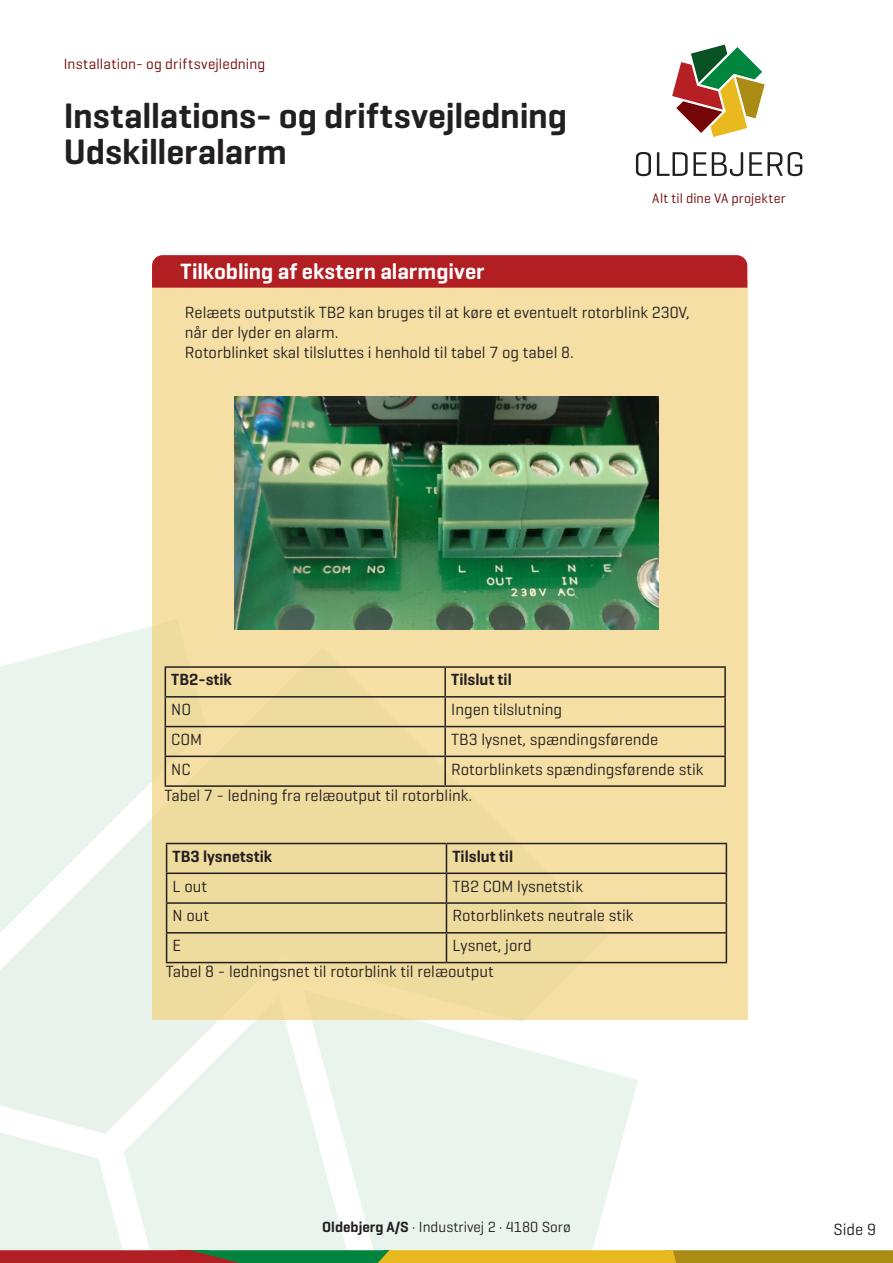
<style>
.page{position:relative;width:893px;height:1263px;background:#fff}
.page>*{position:absolute;margin:0;border:0;box-sizing:border-box;transform-origin:0 0}
.t1{font:600 36px/36px "Geogrotesque";letter-spacing:-.005em;color:#231f20}
.t2{font:600 22.5px "Geogrotesque";color:#fff}
.Brød_9pkt_på_10_8{font:16.5px/19.8px "Geogrotesque";color:#231f20}
.Brød_9pkt_på_10_8-2{font:600 16.5px "Geogrotesque";color:#231f20}
.t3{font:15px "Geogrotesque";color:#231f20}
.t4{font:15px "Geogrotesque";letter-spacing:.01em;color:#740607}
.t5{font:13.95px "Geogrotesque";letter-spacing:.01em;color:#740607}
.s1{font-weight:600}
</style>
<div class="page">
<div style="left:0;top:952px;width:152px;height:167px;background:#e9f3eb"></div>
<svg style="left:109px;top:972px;width:176px;height:147px;fill:#e9f5ec"></svg>
<svg style="left:0;top:626px;width:152px;height:326px;fill:#e9f5ec"></svg>
<svg style="left:285px;top:1020px;width:353px;height:99px;fill:#e9f5ec"></svg>
<svg style="left:672px;top:44px;width:94px;height:93px"></svg>
<svg style="left:636px;top:152px;width:15px;height:24px"></svg>
<svg style="left:657px;top:152px;width:86px;height:24px"></svg>
<svg style="left:749px;top:152px;width:53px;height:24px"></svg>
<svg style="left:0;top:1119px;width:893px;height:144px"></svg>
<div style="left:152px;top:280px;width:595px;height:740px;background:#f5dfa4"></div>
<div style="left:152px;top:255px;width:595px;height:33px;background:#b21f23"></div>
<hr style="left:165px;top:666px;width:280px;height:2px;background:#231f20">
<hr style="left:445px;top:666px;width:281px;height:2px;background:#231f20">
<hr style="left:444px;top:668px;width:2px;height:28px;background:#231f20">
<hr style="left:724px;top:668px;width:2px;height:28px;background:#231f20">
<hr style="left:165px;top:696px;width:280px;height:1px;background:#231f20">
<hr style="left:445px;top:696px;width:281px;height:1px;background:#231f20">
<hr style="left:444px;top:697px;width:2px;height:29px;background:#231f20">
<hr style="left:724px;top:697px;width:2px;height:29px;background:#231f20">
<hr style="left:165px;top:726px;width:280px;height:1px;background:#231f20">
<hr style="left:445px;top:726px;width:281px;height:1px;background:#231f20">
<hr style="left:444px;top:727px;width:2px;height:29px;background:#231f20">
<hr style="left:724px;top:727px;width:2px;height:29px;background:#231f20">
<hr style="left:165px;top:756px;width:280px;height:1px;background:#231f20">
<svg style="left:165px;top:668px;width:1px;height:117px"></svg>
<hr style="left:445px;top:756px;width:281px;height:1px;background:#231f20">
<hr style="left:444px;top:757px;width:2px;height:28px;background:#231f20">
<hr style="left:724px;top:757px;width:2px;height:28px;background:#231f20">
<hr style="left:165px;top:785px;width:280px;height:2px;background:#231f20">
<hr style="left:445px;top:785px;width:281px;height:2px;background:#231f20">
<hr style="left:166px;top:843px;width:280px;height:1px;background:#231f20">
<hr style="left:446px;top:843px;width:281px;height:1px;background:#231f20">
<hr style="left:166px;top:872px;width:280px;height:2px;background:#231f20">
<hr style="left:446px;top:872px;width:281px;height:2px;background:#231f20">
<hr style="left:166px;top:902px;width:280px;height:2px;background:#231f20">
<hr style="left:446px;top:902px;width:281px;height:2px;background:#231f20">
<hr style="left:166px;top:932px;width:280px;height:1px;background:#231f20">
<svg style="left:166px;top:844px;width:1px;height:118px"></svg>
<hr style="left:446px;top:932px;width:281px;height:1px;background:#231f20">
<svg style="left:446px;top:844px;width:1px;height:118px"></svg>
<svg style="left:726px;top:844px;width:1px;height:118px"></svg>
<hr style="left:166px;top:962px;width:280px;height:1px;background:#231f20">
<hr style="left:446px;top:962px;width:281px;height:1px;background:#231f20">
<img style="left:234px;top:397px;width:425px;height:233px">
<p class="t4" style="left:64px;top:54px;width:203px">Installation- og driftsvejledning</p>
<p class="t1" style="left:64px;top:97px;width:505px">Installations- og driftsvejledning<br>Udskilleralarm</p>
<p class="t2" style="left:180px;top:258px;width:306px">Tilkobling af ekstern alarmgiver</p>
<p class="t5" style="left:652px;top:190px;width:135px">Alt til dine VA projekter</p>
<p class="Brød_9pkt_på_10_8" style="left:185px;top:302px;width:506px">Relæets outputstik TB2 kan bruges til at køre et eventuelt rotorblink 230V, når der lyder en alarm.</p>
<p class="Brød_9pkt_på_10_8" style="left:185px;top:342px;width:390px">Rotorblinket skal tilsluttes i henhold til tabel 7 og tabel 8.</p>
<p class="Brød_9pkt_på_10_8-2" style="left:171px;top:669px;width:62px">TB2-stik</p>
<p class="Brød_9pkt_på_10_8-2" style="left:451px;top:669px;width:62px">Tilslut til</p>
<p class="Brød_9pkt_på_10_8" style="left:171px;top:699px;width:21px">NO</p>
<p class="Brød_9pkt_på_10_8" style="left:451px;top:699px;width:112px">Ingen tilslutning</p>
<p class="Brød_9pkt_på_10_8" style="left:171px;top:729px;width:32px">COM</p>
<p class="Brød_9pkt_på_10_8" style="left:451px;top:729px;width:209px">TB3 lysnet, spændingsførende</p>
<p class="Brød_9pkt_på_10_8" style="left:171px;top:759px;width:21px">NC</p>
<p class="Brød_9pkt_på_10_8" style="left:451px;top:759px;width:254px">Rotorblinkets spændingsførende stik</p>
<p class="Brød_9pkt_på_10_8" style="left:165px;top:785px;width:309px">Tabel 7 - ledning fra relæoutput til rotorblink.</p>
<p class="Brød_9pkt_på_10_8-2" style="left:173px;top:846px;width:101px">TB3 lysnetstik</p>
<p class="Brød_9pkt_på_10_8-2" style="left:452px;top:846px;width:62px">Tilslut til</p>
<p class="Brød_9pkt_på_10_8" style="left:173px;top:876px;width:36px">L out</p>
<p class="Brød_9pkt_på_10_8" style="left:452px;top:876px;width:132px">TB2 COM lysnetstik</p>
<p class="Brød_9pkt_på_10_8" style="left:173px;top:905px;width:38px">N out</p>
<p class="Brød_9pkt_på_10_8" style="left:452px;top:905px;width:182px">Rotorblinkets neutrale stik</p>
<p class="Brød_9pkt_på_10_8" style="left:173px;top:935px;width:10px">E</p>
<p class="Brød_9pkt_på_10_8" style="left:452px;top:935px;width:81px">Lysnet, jord</p>
<p class="Brød_9pkt_på_10_8" style="left:166px;top:961px;width:329px">Tabel 8 - ledningsnet til rotorblink til relæoutput</p>
<p class="t3" style="left:322px;top:1217px;width:250px"><span class="s1">Oldebjerg A/S</span> · Industrivej 2 · 4180 Sorø</p>
<p class="Brød_9pkt_på_10_8" style="left:833px;top:1219px;width:44px">Side 9</p>
</div>
